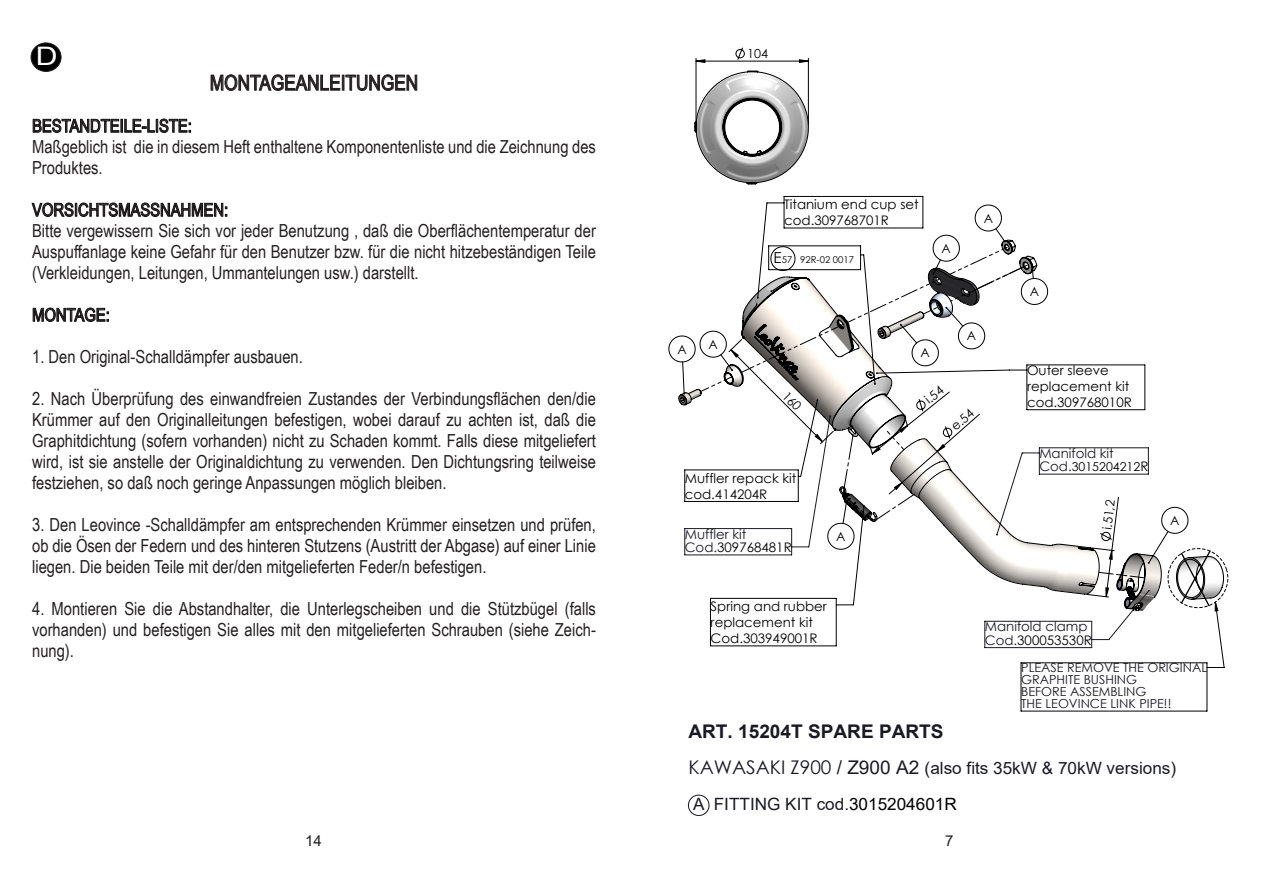
<style>
.page{position:relative;width:1263px;height:893px;background:#fff}
.page>*{position:absolute;margin:0;border:0;box-sizing:border-box;transform-origin:0 0}
.t1{font:25.5px "Arial";color:#fff;scale:1.19 1}
.t2{font:21px "Arial Narrow";color:#231f20}
.t3{font:700 18.75px "Arial";color:#191924}
.t4{font:18px/21px "Arial Narrow";color:#231f20;text-align:justify}
.t5{font:16.95px/36.2px "Arial";color:#191924}
.t6{font:15px "Arial";color:#231f20}
.t7{font:13.2px/15.9px "Century Gothic";color:#000}
.t8{font:13.2px/13.2px "Century Gothic";color:#191924}
.t9{font:12.6px "Century Gothic";color:#000}
.t10{font:12.45px/12.1px "Century Gothic";color:#191924}
.t11{font:12.45px "Century Gothic";color:#000}
.t12{font:12.3px "Century Gothic";color:#000}
.t13{font:9.45px "Century Gothic";color:#000}
.s1{font-size:15px}
.s2{color:#000}
.s3{font-size:13.2px;color:#191924}
.s4{font-size:13.2px}
.s5{font-family:"Century Gothic";font-size:18.75px}
.s6{font-size:18.75px}
</style>
<div class="page">
<svg style="left:688px;top:795px;width:21px;height:21px"></svg>
<svg style="left:763px;top:228px;width:462px;height:484px"></svg>
<svg style="left:709px;top:611px;width:440px;height:37px"></svg>
<svg style="left:1224px;top:548px;width:4px;height:60px"></svg>
<hr style="left:696px;top:58px;width:1px;height:67px;background:#000">
<hr style="left:808px;top:58px;width:1px;height:67px;background:#000">
<svg style="left:695px;top:47px;width:114px;height:16px"></svg>
<svg style="left:678px;top:239px;width:546px;height:372px"></svg>
<svg style="left:1086px;top:497px;width:59px;height:101px"></svg>
<svg style="left:694px;top:70px;width:115px;height:115px"></svg>
<svg style="left:211px;top:74px;width:206px;height:17px"></svg>
<svg style="left:33px;top:119px;width:158px;height:14px"></svg>
<svg style="left:32px;top:203px;width:195px;height:14px"></svg>
<svg style="left:33px;top:308px;width:76px;height:14px"></svg>
<div style="left:31px;top:43px;width:30px;height:28px;background:#000001;border-radius:50%"></div>
<div style="left:31px;top:43px;width:30px;height:29px;border:1px solid #231f20;border-radius:50%"></div>
<svg style="left:700px;top:245px;width:328px;height:277px"></svg>
<p class="t1" style="left:36px;top:38px;width:20px">D</p>
<p class="t2" style="left:210px;top:67px;width:210px">MONTAGEANLEITUNGEN</p>
<p class="t4" style="left:32px;top:115px;width:161px">BESTANDTEILE-LISTE:</p>
<p class="t4" style="left:32px;top:136px;width:565px">Maßgeblich ist die in diesem Heft enthaltene Komponentenliste und die Zeichnung des<br>Produktes.</p>
<p class="t4" style="left:32px;top:199px;width:198px">VORSICHTSMASSNAHMEN:</p>
<p class="t4" style="left:32px;top:220px;width:565px">Bitte vergewissern Sie sich vor jeder Benutzung , daß die Oberflächentemperatur der Auspuffanlage keine Gefahr für den Benutzer bzw. für die nicht hitzebeständigen Teile (Verkleidungen, Leitungen, Ummantelungen usw.) darstellt.</p>
<p class="t4" style="left:32px;top:304px;width:79px">MONTAGE:</p>
<p class="t4" style="left:32px;top:346px;width:272px">1. Den Original-Schalldämpfer ausbauen.</p>
<p class="t4" style="left:32px;top:388px;width:565px">2. Nach Überprüfung des einwandfreien Zustandes der Verbindungsflächen den/die Krümmer auf den Originalleitungen befestigen, wobei darauf zu achten ist, daß die Graphitdichtung (sofern vorhanden) nicht zu Schaden kommt. Falls diese mitgeliefert wird, ist sie anstelle der Originaldichtung zu verwenden. Den Dichtungsring teilweise festziehen, so daß noch geringe Anpassungen möglich bleiben.</p>
<p class="t4" style="left:32px;top:514px;width:565px">3. Den Leovince -Schalldämpfer am entsprechenden Krümmer einsetzen und prüfen, ob die Ösen der Federn und des hinteren Stutzens (Austritt der Abgase) auf einer Linie liegen. Die beiden Teile mit der/den mitgelieferten Feder/n befestigen.</p>
<p class="t4" style="left:32px;top:598px;width:565px">4. Montieren Sie die Abstandhalter, die Unterlegscheiben und die Stützbügel (falls vorhanden) und befestigen Sie alles mit den mitgelieferten Schrauben (siehe Zeich&shy;nung).</p>
<p class="t11" style="left:747px;top:45px;width:22px">104</p>
<p class="t7" style="left:784px;top:196px;width:136px">Titanium end cup set cod.309768701R</p>
<p class="t13" style="left:773px;top:253px;width:82px"><span class="s1">E</span>57 92R-02 0017</p>
<p class="t11" style="left:941px;top:240px;width:11px">A</p>
<p class="t11" style="left:984px;top:209px;width:11px">A</p>
<p class="t11" style="left:677px;top:340px;width:11px">A</p>
<p class="t11" style="left:708px;top:335px;width:11px">A</p>
<p class="t7" style="left:685px;top:470px;width:113px">Muffler repack kit cod.414204R</p>
<p class="t8" style="left:685px;top:527px;width:109px">Muffler kit<br>Cod.<span class="s2">309768481R</span></p>
<p class="t11" style="left:836px;top:528px;width:11px">A</p>
<p class="t11" style="left:920px;top:344px;width:11px">A</p>
<p class="t11" style="left:921px;top:394px;width:21px;rotate:-39deg">i.54</p>
<p class="t11" style="left:967px;top:327px;width:11px">A</p>
<p class="t11" style="left:947px;top:421px;width:27px;rotate:-41deg">e.54</p>
<p class="t11" style="left:1030px;top:283px;width:11px">A</p>
<p class="t7" style="left:1027px;top:362px;width:106px">Outer sleeve replacement kit cod.309768010R</p>
<p class="t8" style="left:1039px;top:446px;width:76px">Manifold kit</p>
<p class="t12" style="left:1039px;top:458px;width:111px"><span class="s3">Cod.</span>3015204212<span class="s4">R</span></p>
<p class="t9" style="left:1098px;top:529px;width:32px;rotate:-83deg">i.51,2</p>
<p class="t11" style="left:1170px;top:512px;width:11px">A</p>
<p class="t7" style="left:711px;top:598px;width:118px">Spring and rubber replacement kit<br>Cod.303949001R</p>
<p class="t8" style="left:985px;top:620px;width:109px">Manifold clamp<br>Cod.<span class="s2">300053530R</span></p>
<p class="t10" style="left:1021px;top:661px;width:187px">PLEASE REMOVE THE ORIGINAL<br>GRAPHITE BUSHING<br>BEFORE ASSEMBLING<br>THE LEOVINCE LINK PIPE!!</p>
<p class="t3" style="left:688px;top:718px;width:257px">ART. 15204T SPARE PARTS</p>
<p class="t5" style="left:688px;top:750px;width:489px"><span class="s5">KAWASAKI Z900</span> <span class="s6">/ Z900 A2</span> (also fits 35kW &amp; 70kW versions)<br>A FITTING KIT cod.<span class="s2">3015204601R</span></p>
<p class="t6" style="left:305px;top:830px;width:18px">14</p>
<p class="t6" style="left:945px;top:830px;width:10px">7</p>
</div>
